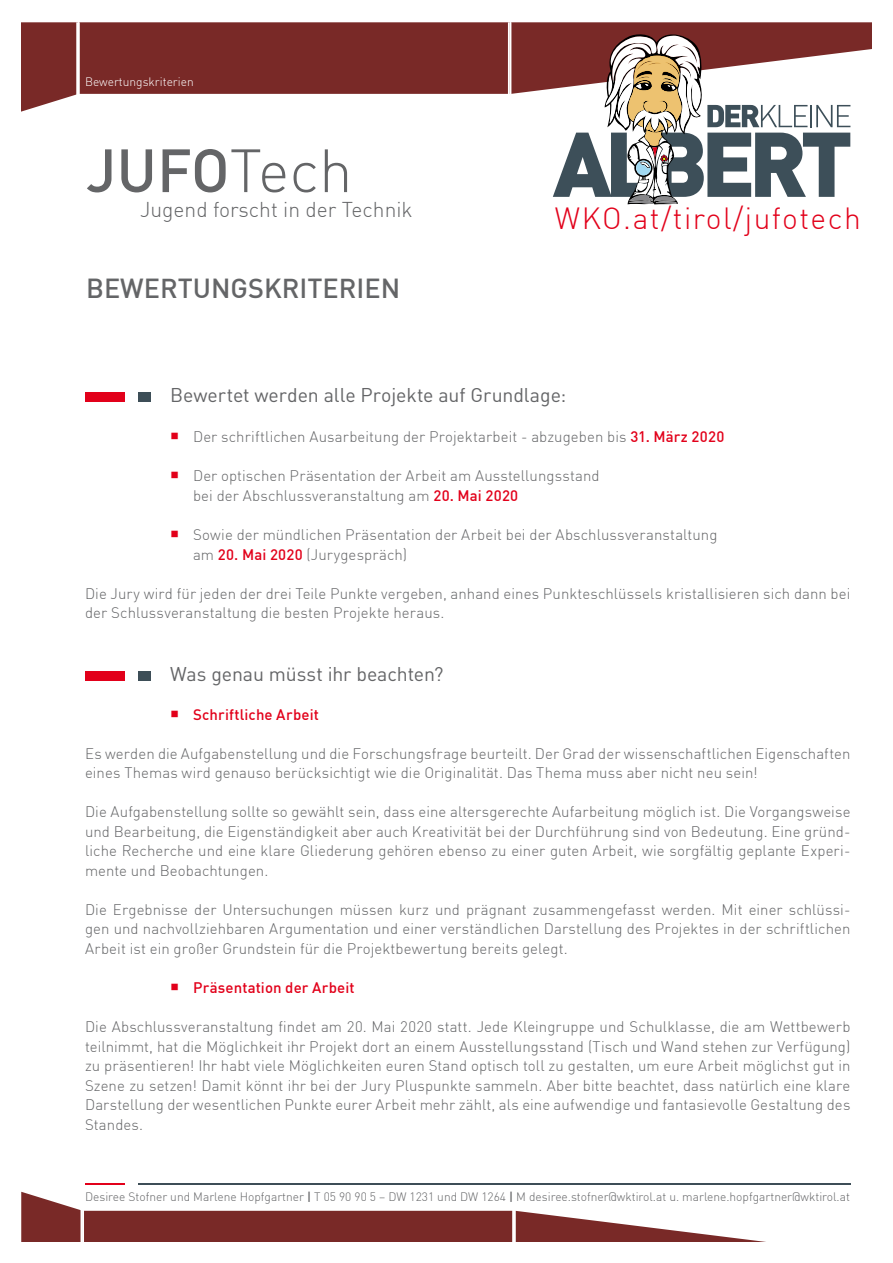
<style>
.page{position:relative;width:893px;height:1263px;background:#fff}
.page>*{position:absolute;margin:0;border:0;box-sizing:border-box;transform-origin:0 0}
.t1{font:500 60px "DIN";color:#646567}
.t2{font:300 30px "DIN";letter-spacing:.05em;color:#e2001a}
.t3{font:500 27px "DIN";color:#646567}
.t4{font:300 21px "DIN";color:#646567}
.t5{font:19.5px "DIN";letter-spacing:-.005em;color:#646567}
.t6{font:300 15px/19.5px "DIN";letter-spacing:.005em;color:#646567;text-align:justify}
.t7{font:500 15px "DIN";letter-spacing:.01em;color:#e2001a}
.t8{font:300 12px "DIN";color:#646567}
.t9{font:300 12px "DIN";color:#fff}
.s1{font-weight:300}
.s2{color:#e2001a}
.s3{font-weight:500;color:#e2001a}
.s4{font-weight:500}
</style>
<div class="page">
<div style="left:79px;top:22px;width:431px;height:72px;background:#792927"></div>
<hr style="left:78px;top:22px;width:2px;height:75px;background:#fff">
<svg style="left:21px;top:22px;width:57px;height:90px;background:#8a4442"></svg>
<div style="left:83px;top:1211px;width:431px;height:31px;background:#792927"></div>
<hr style="left:82px;top:1208px;width:2px;height:34px;background:#fff">
<svg style="left:21px;top:1192px;width:60px;height:50px"></svg>
<svg style="left:512px;top:1210px;width:254px;height:32px"></svg>
<hr style="left:138px;top:1183px;width:712px;height:2px;background:#3d4e57">
<hr style="left:85px;top:1183px;width:40px;height:2px;background:#e2001a">
<div style="left:138px;top:392px;width:13px;height:9px;background:#3d4e57"></div>
<div style="left:85px;top:392px;width:40px;height:9px;background:#e2001a"></div>
<div style="left:138px;top:671px;width:13px;height:10px;background:#3d4e57"></div>
<div style="left:85px;top:671px;width:40px;height:10px;background:#e2001a"></div>
<svg style="left:508px;top:22px;width:364px;height:182px"></svg>
<p class="t9" style="left:85px;top:74px;width:110px">Bewertungskriterien</p>
<p class="t1" style="left:86px;top:132px;width:268px">JUFO<span class="s1">Tech</span></p>
<p class="t4" style="left:140px;top:197px;width:274px">Jugend forscht in der Technik</p>
<p class="t2" style="left:555px;top:199px;width:307px">WKO.at/tirol/jufotech</p>
<p class="t3" style="left:86px;top:271px;width:316px">BEWERTUNGSKRITERIEN</p>
<p class="t5" style="left:170px;top:383px;width:398px">Bewertet werden alle Projekte auf Grundlage:</p>
<p class="t6" style="left:170px;top:426px;width:556px"><span class="s2">○</span> Der schriftlichen Ausarbeitung der Projektarbeit - abzugeben bis <span class="s3">31. März 2020</span></p>
<p class="t6" style="left:170px;top:466px;width:431px"><span class="s2">○</span> Der optischen Präsentation der Arbeit am Ausstellungsstand</p>
<p class="t6" style="left:193px;top:485px;width:327px">bei der Abschlussveranstaltung am <span class="s3">20. Mai 2020</span></p>
<p class="t6" style="left:170px;top:525px;width:549px"><span class="s2">○</span> Sowie der mündlichen Präsentation der Arbeit bei der Abschlussveranstaltung</p>
<p class="t6" style="left:193px;top:544px;width:215px">am <span class="s3">20. Mai 2020</span> (Jurygespräch)</p>
<p class="t6" style="left:85px;top:583px;width:767px">Die Jury wird für jeden der drei Teile Punkte vergeben, anhand eines Punkteschlüssels kristallisieren sich dann bei der Schlussveranstaltung die besten Projekte heraus.</p>
<p class="t5" style="left:170px;top:661px;width:275px">Was genau müsst ihr beachten?</p>
<p class="t7" style="left:170px;top:705px;width:150px">○ Schriftliche Arbeit</p>
<p class="t6" style="left:85px;top:744px;width:767px">Es werden die Aufgabenstellung und die Forschungsfrage beurteilt. Der Grad der wissenschaftlichen Eigenschaften eines Themas wird genauso berücksichtigt wie die Originalität. Das Thema muss aber nicht neu sein!</p>
<p class="t6" style="left:85px;top:802px;width:767px">Die Aufgabenstellung sollte so gewählt sein, dass eine altersgerechte Aufarbeitung möglich ist. Die Vorgangsweise und Bearbeitung, die Eigenständigkeit aber auch Kreativität bei der Durchführung sind von Bedeutung. Eine gründ&shy;liche Recherche und eine klare Gliederung gehören ebenso zu einer guten Arbeit, wie sorgfältig geplante Experi&shy;mente und Beobachtungen.</p>
<p class="t6" style="left:85px;top:900px;width:767px">Die Ergebnisse der Untersuchungen müssen kurz und prägnant zusammengefasst werden. Mit einer schlüssi&shy;gen und nachvollziehbaren Argumentation und einer verständlichen Darstellung des Projektes in der schriftlichen Arbeit ist ein großer Grundstein für die Projektbewertung bereits gelegt.</p>
<p class="t7" style="left:170px;top:978px;width:186px">○ Präsentation der Arbeit</p>
<p class="t6" style="left:85px;top:1017px;width:767px">Die Abschlussveranstaltung findet am 20. Mai 2020 statt. Jede Kleingruppe und Schulklasse, die am Wettbewerb teilnimmt, hat die Möglichkeit ihr Projekt dort an einem Ausstellungsstand (Tisch und Wand stehen zur Verfügung) zu präsentieren! Ihr habt viele Möglichkeiten euren Stand optisch toll zu gestalten, um eure Arbeit möglichst gut in Szene zu setzen! Damit könnt ihr bei der Jury Pluspunkte sammeln. Aber bitte beachtet, dass natürlich eine klare Darstellung der wesentlichen Punkte eurer Arbeit mehr zählt, als eine aufwendige und fantasievolle Gestaltung des Standes.</p>
<p class="t8" style="left:85px;top:1189px;width:766px">Desiree Stofner und Marlene Hopfgartner <span class="s4">|</span> T 05 90 90 5 – DW 1231 und DW 1264 <span class="s4">|</span> M desiree.stofner@wktirol.at u. marlene.hopfgartner@wktirol.at</p>
</div>
